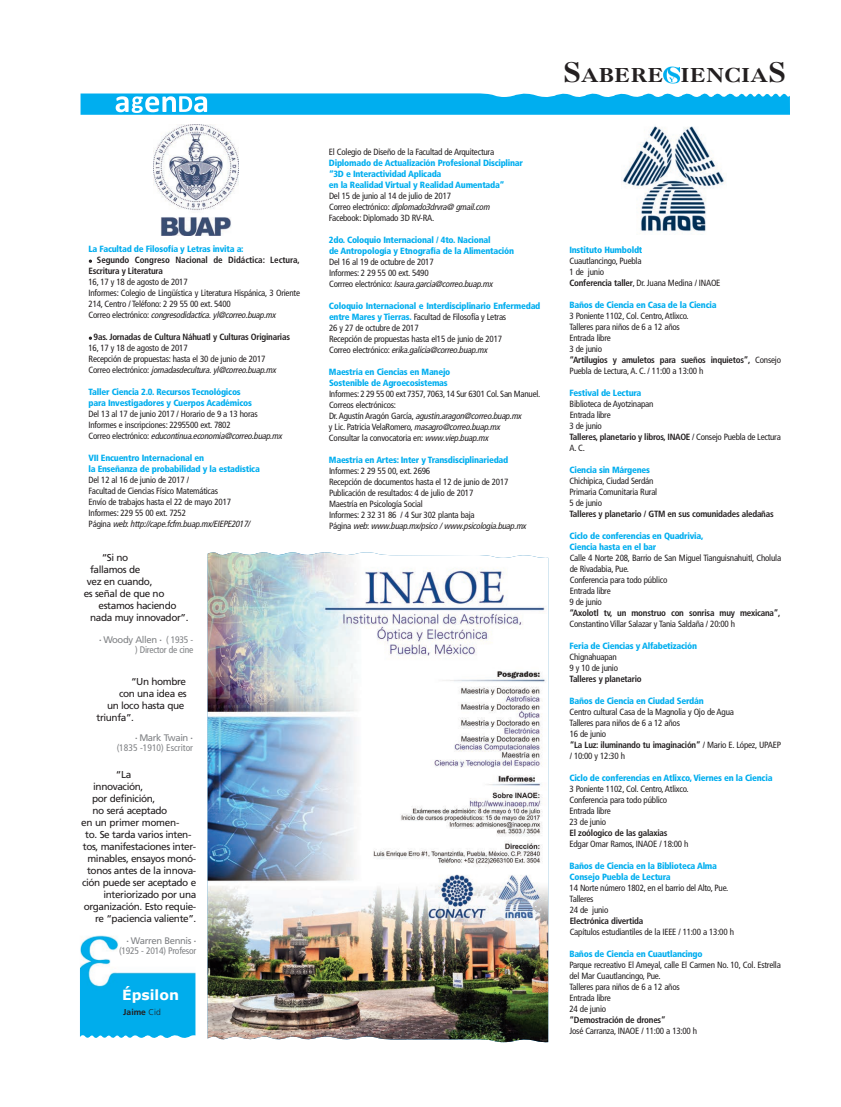
<style>
.page{position:relative;width:841px;height:1107px;background:#fff}
.page>*{position:absolute;margin:0;border:0;box-sizing:border-box;transform-origin:0 0}
.t1{font:27.2px "Caslon Three Roman SC";color:#231f20}
.t2{font:10px "Frutiger";letter-spacing:-.04em;color:#231f20}
.t3{font:condensed 9.5px/10px "Frutiger";letter-spacing:-.025em;color:#808285;text-align:right}
.t4{font:condensed 9.5px/10px "Frutiger";color:#808285;text-align:right}
.t5{font:condensed 9px/11px "Frutiger";letter-spacing:-.025em;color:#231f20}
.t6{font:900 condensed 9px/11px "Frutiger";letter-spacing:-.025em;color:#00aeef}
.t7{font:700 condensed 9px/11px "Frutiger";letter-spacing:-.025em;color:#231f20}
.t8{font:700 8.5px "Frutiger";color:#231f20}
.s1{font-weight:900;color:#00aeef}
.s2{font-weight:900;font-stretch:normal}
.s3{font-style:italic}
.s4{font-weight:700}
.s5{font-weight:900}
.s6{font-stretch:normal}
.s7{font-weight:300}
</style>
<div class="page">
<img style="left:80px;top:935px;width:115px;height:103px">
<svg style="left:80px;top:93px;width:709px;height:22px;background:#1eb7f0"></svg>
<img style="left:663px;top:66px;width:18px;height:18px">
<img style="left:154px;top:125px;width:84px;height:110px">
<img style="left:621px;top:126px;width:104px;height:106px">
<img style="left:207px;top:552px;width:341px;height:490px">
<svg style="left:133px;top:989px;width:45px;height:14px"></svg>
<p class="t7" style="left:88px;top:245px;width:213px"><span class="s1">La Facultad de Filosofía y Letras invita a:<br></span><span class="s2">·</span> Segundo Congreso Nacional de Didáctica: Lectura,<br>Escritura y Literatura</p>
<p class="t5" style="left:88px;top:278px;width:213px">16, 17 y 18 de agosto de 2017<br>Informes: Colegio de Lingüística y Literatura Hispánica, 3 Oriente 214, Centro / Teléfono: 2 29 55 00 ext. 5400<br>C o r r e o e l e c t r ó n i c o : <span class="s3">congresodidactica.yl@correo.buap.mx</span></p>
<p class="t5" style="left:88px;top:333px;width:203px"><span class="s2">·</span> <span class="s4">9as. Jornadas de Cultura Náhuatl y Culturas Originarias </span>16, 17 y 18 de agosto de 2017<br>Recepción de propuestas: hasta el 30 de junio de 2017<br>C o r r e o e l e c t r ó n i c o : <span class="s3">jornadasdecultura.yl@correo.buap.mx</span></p>
<p class="t6" style="left:88px;top:388px;width:165px">Taller Ciencia 2.0. Recursos Tecnológicos para Investigadores y Cuerpos Académicos</p>
<p class="t5" style="left:88px;top:410px;width:197px">Del 13 al 17 de junio 2017 / Horario de 9 a 13 horas<br>Informes e inscripciones: 2295500 ext. 7802<br>C o r r e o e l e c t r ó n i c o : <span class="s3">educontinua.economia@correo.buap.mx</span></p>
<p class="t6" style="left:88px;top:454px;width:173px">VII Encuentro Internacional en<br>la Enseñanza de probabilidad y la estadística</p>
<p class="t5" style="left:88px;top:476px;width:163px">Del 12 al 16 de junio de 2017 /<br>Facultad de Ciencias Físico Matemáticas<br>Envío de trabajos hasta el 22 de mayo 2017<br>Informes: 229 55 00 ext. 7252<br>P á g i n a <span class="s3">web</span>: <span class="s3">http://cape.fcfm.buap.mx/EIEPE2017/</span></p>
<p class="t2" style="left:102px;top:554px;width:28px">“Si no</p>
<p class="t2" style="left:90px;top:566px;width:52px">fallamos de</p>
<p class="t2" style="left:87px;top:578px;width:67px">vez en cuando,</p>
<p class="t2" style="left:84px;top:590px;width:82px">es señal de que no</p>
<p class="t2" style="left:99px;top:602px;width:79px">estamos haciendo</p>
<p class="t2" style="left:90px;top:614px;width:100px">nada muy innovador”.</p>
<p class="t3" style="left:99px;top:635px;width:96px"><span class="s5">·</span> <span class="s6">Woody Allen</span> <span class="s5">·</span> ( 1935 - ) Director de cine</p>
<p class="t2" style="left:131px;top:678px;width:57px">“Un hombre</p>
<p class="t2" style="left:119px;top:690px;width:69px">con una idea es</p>
<p class="t2" style="left:107px;top:702px;width:79px">un loco hasta que</p>
<p class="t2" style="left:96px;top:714px;width:39px">triunfa”.</p>
<p class="t4" style="left:117px;top:734px;width:78px"><span class="s5">·</span> <span class="s6">Mark Twain</span> <span class="s5">· </span>(1835 -1910) Escritor</p>
<p class="t2" style="left:116px;top:770px;width:17px">“La</p>
<p class="t2" style="left:93px;top:782px;width:51px">innovación,</p>
<p class="t2" style="left:92px;top:794px;width:65px">por definición,</p>
<p class="t2" style="left:92px;top:806px;width:76px">no será aceptado</p>
<p class="t2" style="left:81px;top:818px;width:100px">en un primer momen-</p>
<p class="t2" style="left:85px;top:830px;width:108px">to. Se tarda varios inten-</p>
<p class="t2" style="left:83px;top:842px;width:115px">tos, manifestaciones inter-</p>
<p class="t2" style="left:87px;top:854px;width:110px">minables, ensayos monó-</p>
<p class="t2" style="left:87px;top:866px;width:111px">tonos antes de la innova-</p>
<p class="t2" style="left:82px;top:878px;width:116px">ción puede ser aceptado e</p>
<p class="t2" style="left:103px;top:890px;width:94px">interiorizado por una</p>
<p class="t2" style="left:84px;top:902px;width:114px">organización. Esto requie-</p>
<p class="t2" style="left:95px;top:914px;width:103px">re “paciencia valiente”.</p>
<p class="t3" style="left:119px;top:936px;width:79px"><span class="s5">·</span> <span class="s6">Warren Bennis</span> <span class="s5">· </span>(1925 - 2014) Profesor</p>
<p class="t8" style="left:123px;top:1009px;width:39px">Jaime <span class="s7">Cid</span></p>
<h1 class="t1" style="left:563px;top:63px;width:224px">Sabere ienciaS</h1>
<p class="t5" style="left:329px;top:147px;width:167px">El Colegio de Diseño de la Facultad de Arquitectura</p>
<p class="t6" style="left:329px;top:158px;width:195px">Diplomado de Actualización Profesional Disciplinar “3D e Interactividad Aplicada<br>en la Realidad Virtual y Realidad Aumentada”</p>
<p class="t5" style="left:329px;top:191px;width:164px">Del 15 de junio al 14 de julio de 2017<br>C o r r e o e l e c t r ó n i c o : <span class="s3">diplomado3drvra@ gmail.com<br></span>Facebook: Diplomado 3D RV-RA.</p>
<p class="t6" style="left:329px;top:235px;width:186px">2do. Coloquio Internacional / 4to. Nacional<br>de Antropología y Etnografía de la Alimentación</p>
<p class="t5" style="left:329px;top:257px;width:167px">Del 16 al 19 de octubre de 2017<br>Informes: 2 29 55 00 ext. 5490<br>C o r r r e o e l e c t r ó n i c o : <span class="s3">Isaura.garcia@correo.buap.mx</span></p>
<p class="t5" style="left:329px;top:301px;width:213px"><span class="s1">Coloquio Internacional e Interdisciplinario Enfermedad entre Mares y Tierras.</span> Facultad de Filosofía y Letras<br>26 y 27 de octubre de 2017<br>Recepción de propuestas hasta el15 de junio de 2017<br>C o r r e o e l e c t r ó n i c o : <span class="s3">erika.galicia@correo.buap.mx</span></p>
<p class="t6" style="left:329px;top:367px;width:123px">Maestría en Ciencias en Manejo<br>Sostenible de Agroecosistemas</p>
<p class="t5" style="left:329px;top:389px;width:213px">Informes: 2 29 55 00 ext 7357, 7063, 14 Sur 6301 Col. San Manuel.<br>Correos electrónicos:<br>D r. A g u s t í n A r a g ó n G a r c í a , <span class="s3">agustin.aragon@correo.buap.mx<br></span>y L i c . Pa t r i c i a Ve l a R o m e r o, <span class="s3">masagro@correo.buap.mx<br></span>Consultar la convocatoria en: <span class="s3">www.viep.buap.mx</span></p>
<p class="t6" style="left:329px;top:455px;width:181px">Maestría en Artes: Inter y Transdisciplinariedad</p>
<p class="t5" style="left:329px;top:466px;width:200px">Informes: 2 29 55 00, ext. 2696<br>Recepción de documentos hasta el 12 de junio de 2017<br>Publicación de resultados: 4 de julio de 2017<br>Maestría en Psicología Social<br>Informes: 2 32 31 86 / 4 Sur 302 planta baja<br>P á g i n a <span class="s3">web</span>: <span class="s3">www.buap.mx/psico / www.psicologia.buap.mx</span></p>
<p class="t6" style="left:569px;top:245px;width:74px">Instituto Humboldt</p>
<p class="t5" style="left:569px;top:256px;width:152px">Cuautlancingo, Puebla<br>1 de junio<br><span class="s4">Conferencia taller</span>, Dr. Juana Medina / INAOE</p>
<p class="t6" style="left:569px;top:300px;width:148px">Baños de Ciencia en Casa de la Ciencia</p>
<p class="t5" style="left:569px;top:311px;width:213px">3 Poniente 1102, Col. Centro, Atlixco.<br>Talleres para niños de 6 a 12 años<br>Entrada libre<br>3 de junio<br><span class="s4">“Artilugios y amuletos para sueños inquietos”,</span> Consejo<br>Puebla de Lectura, A. C. / 11:00 a 13:00 h</p>
<p class="t6" style="left:569px;top:388px;width:73px">Festival de Lectura</p>
<p class="t5" style="left:569px;top:399px;width:213px">Biblioteca de Ayotzinapan<br>Entrada libre<br>3 de junio<br><span class="s4">Talleres, planetario y libros, INAOE</span> / Consejo Puebla de Lectura<br>A. C.</p>
<p class="t6" style="left:569px;top:465px;width:82px">Ciencia sin Márgenes</p>
<p class="t5" style="left:569px;top:476px;width:89px">Chichipica, Ciudad Serdán<br>Primaria Comunitaria Rural<br>5 de junio</p>
<p class="t7" style="left:569px;top:509px;width:205px">Talleres y planetario / GTM en sus comunidades aledañas</p>
<p class="t6" style="left:569px;top:531px;width:135px">Ciclo de conferencias en Quadrivia,<br>Ciencia hasta en el bar</p>
<p class="t5" style="left:569px;top:553px;width:213px">Calle 4 Norte 208, Barrio de San Miguel Tianguisnahuitl, Cholula de Rivadabia, Pue.<br>Conferencia para todo público<br>Entrada libre<br>9 de junio</p>
<p class="t7" style="left:569px;top:608px;width:212px">“Axolotl tv, un monstruo con sonrisa muy mexicana”,</p>
<p class="t5" style="left:569px;top:619px;width:167px">Constantino Villar Salazar y Tania Saldaña / 20:00 h</p>
<p class="t6" style="left:569px;top:641px;width:129px">Feria de Ciencias y Alfabetización</p>
<p class="t5" style="left:569px;top:652px;width:50px">Chignahuapan<br>9 y 10 de junio</p>
<p class="t7" style="left:569px;top:674px;width:74px">Talleres y planetario</p>
<p class="t6" style="left:569px;top:696px;width:135px">Baños de Ciencia en Ciudad Serdán</p>
<p class="t5" style="left:569px;top:707px;width:213px">Centro cultural Casa de la Magnolia y Ojo de Agua<br>Talleres para niños de 6 a 12 años<br>16 de junio<br><span class="s4">“La Luz: iluminando tu imaginación”</span> / Mario E. López, UPAEP / 10:00 y 12:30 h</p>
<p class="t6" style="left:569px;top:773px;width:204px">Ciclo de conferencias en Atlixco, Viernes en la Ciencia</p>
<p class="t5" style="left:569px;top:784px;width:121px">3 Poniente 1102, Col. Centro, Atlixco.<br>Conferencia para todo público<br>Entrada libre<br>23 de junio</p>
<p class="t7" style="left:569px;top:828px;width:99px">El zoólogico de las galaxias</p>
<p class="t5" style="left:569px;top:839px;width:120px">Edgar Omar Ramos, INAOE / 18:00 h</p>
<p class="t6" style="left:569px;top:861px;width:149px">Baños de Ciencia en la Biblioteca Alma<br>Consejo Puebla de Lectura</p>
<p class="t5" style="left:569px;top:883px;width:160px">14 Norte número 1802, en el barrio del Alto, Pue.<br>Talleres<br>24 de junio</p>
<p class="t7" style="left:569px;top:916px;width:75px">Electrónica divertida</p>
<p class="t5" style="left:569px;top:927px;width:166px">Capítulos estudiantiles de la IEEE / 11:00 a 13:00 h</p>
<p class="t6" style="left:569px;top:949px;width:135px">Baños de Ciencia en Cuautlancingo</p>
<p class="t5" style="left:569px;top:960px;width:213px">Parque recreativo El Ameyal, calle El Carmen No. 10, Col. Estrella del Mar Cuautlancingo, Pue.<br>Talleres para niños de 6 a 12 años<br>Entrada libre<br>24 de junio</p>
<p class="t7" style="left:569px;top:1015px;width:98px">“Demostración de drones”</p>
<p class="t5" style="left:569px;top:1026px;width:129px">José Carranza, INAOE / 11:00 a 13:00 h</p>
</div>
